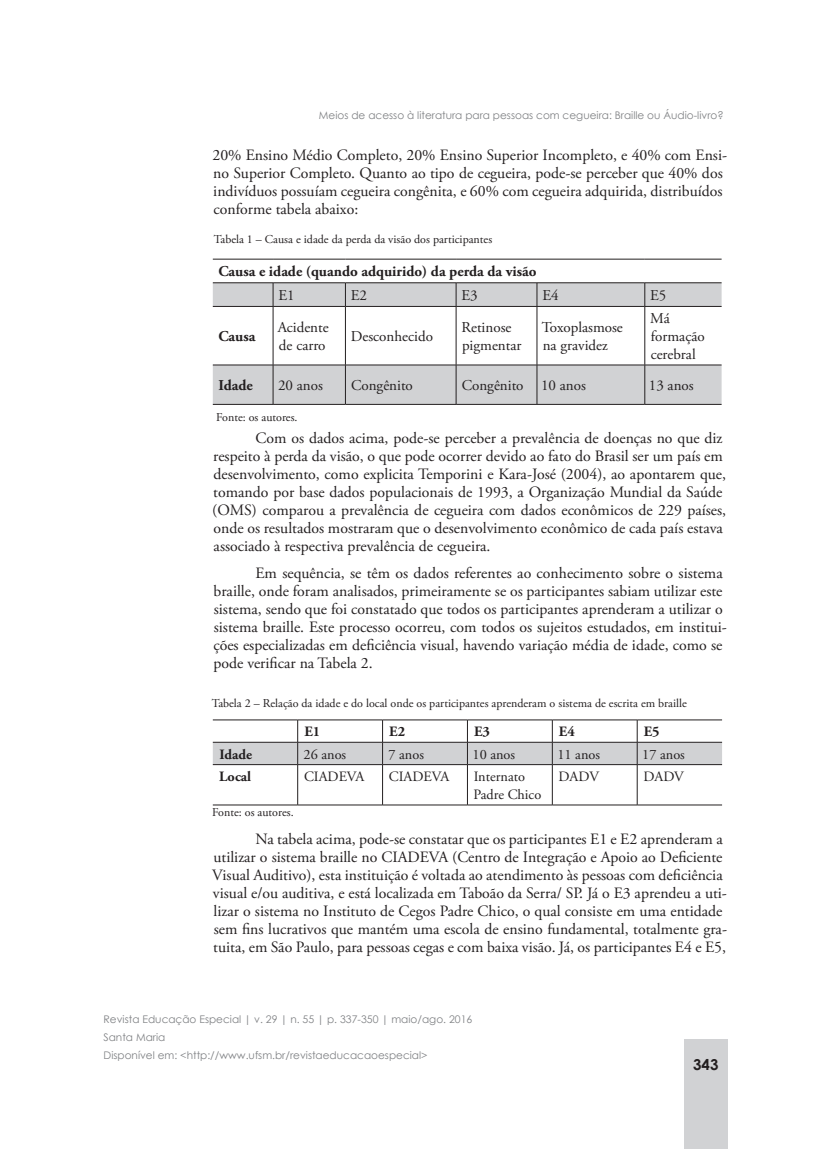
<style>
.page{position:relative;width:830px;height:1149px;background:#fff}
.page>*{position:absolute;margin:0;border:0;box-sizing:border-box;transform-origin:0 0}
.t1{font:15.75px/18px "Adobe Garamond Pro";color:#231f20}
.t2{font:15px/18px "Adobe Garamond Pro";color:#231f20}
.t3{font:700 15px "Adobe Garamond Pro";color:#231f20}
.t4{font:700 15px "Century Gothic";color:#231f20}
.t5{font:14.25px/18px "Adobe Garamond Pro";color:#231f20}
.t6{font:700 14.25px "Adobe Garamond Pro";color:#231f20}
.t7{font:12px "Adobe Garamond Pro";color:#231f20}
.t8{font:10.5px/18px "Century Gothic";color:#808285}
</style>
<div class="page">
<div style="left:683px;top:1039px;width:44px;height:109px;background:#d1d2d4"></div>
<svg style="left:213px;top:283px;width:508px;height:121px;fill:#d1d2d4"></svg>
<hr style="left:213px;top:259px;width:60px;height:1px;background:#231f20">
<hr style="left:273px;top:259px;width:72px;height:1px;background:#231f20">
<hr style="left:345px;top:259px;width:111px;height:1px;background:#231f20">
<hr style="left:456px;top:259px;width:80px;height:1px;background:#231f20">
<hr style="left:536px;top:259px;width:108px;height:1px;background:#231f20">
<hr style="left:644px;top:259px;width:77px;height:1px;background:#231f20">
<hr style="left:213px;top:282px;width:60px;height:1px;background:#231f20">
<hr style="left:273px;top:282px;width:72px;height:1px;background:#231f20">
<svg style="left:273px;top:283px;width:1px;height:23px"></svg>
<hr style="left:345px;top:282px;width:111px;height:1px;background:#231f20">
<svg style="left:345px;top:283px;width:1px;height:23px"></svg>
<hr style="left:456px;top:282px;width:80px;height:1px;background:#231f20">
<svg style="left:455px;top:283px;width:1px;height:23px"></svg>
<hr style="left:536px;top:282px;width:108px;height:1px;background:#231f20">
<svg style="left:536px;top:283px;width:1px;height:23px"></svg>
<hr style="left:644px;top:282px;width:77px;height:1px;background:#231f20">
<svg style="left:644px;top:283px;width:1px;height:23px"></svg>
<hr style="left:213px;top:306px;width:60px;height:1px;background:#231f20">
<hr style="left:273px;top:306px;width:72px;height:1px;background:#231f20">
<hr style="left:273px;top:306px;width:1px;height:58px;background:#231f20">
<hr style="left:345px;top:306px;width:111px;height:1px;background:#231f20">
<hr style="left:345px;top:306px;width:1px;height:58px;background:#231f20">
<hr style="left:456px;top:306px;width:80px;height:1px;background:#231f20">
<hr style="left:455px;top:306px;width:1px;height:58px;background:#231f20">
<hr style="left:536px;top:306px;width:108px;height:1px;background:#231f20">
<hr style="left:536px;top:306px;width:1px;height:58px;background:#231f20">
<hr style="left:644px;top:306px;width:77px;height:1px;background:#231f20">
<hr style="left:644px;top:306px;width:1px;height:58px;background:#231f20">
<hr style="left:213px;top:364px;width:60px;height:1px;background:#231f20">
<hr style="left:273px;top:364px;width:72px;height:1px;background:#231f20">
<hr style="left:273px;top:365px;width:1px;height:39px;background:#231f20">
<hr style="left:345px;top:364px;width:111px;height:1px;background:#231f20">
<hr style="left:345px;top:365px;width:1px;height:39px;background:#231f20">
<hr style="left:456px;top:364px;width:80px;height:1px;background:#231f20">
<hr style="left:455px;top:365px;width:1px;height:39px;background:#231f20">
<hr style="left:536px;top:364px;width:108px;height:1px;background:#231f20">
<hr style="left:536px;top:365px;width:1px;height:39px;background:#231f20">
<hr style="left:644px;top:364px;width:77px;height:1px;background:#231f20">
<hr style="left:644px;top:365px;width:1px;height:39px;background:#231f20">
<hr style="left:213px;top:404px;width:60px;height:1px;background:#231f20">
<hr style="left:273px;top:404px;width:72px;height:1px;background:#231f20">
<hr style="left:345px;top:404px;width:111px;height:1px;background:#231f20">
<hr style="left:456px;top:404px;width:80px;height:1px;background:#231f20">
<hr style="left:536px;top:404px;width:108px;height:1px;background:#231f20">
<hr style="left:644px;top:404px;width:77px;height:1px;background:#231f20">
<hr style="left:213px;top:719px;width:84px;height:1px;background:#231f20">
<hr style="left:297px;top:719px;width:85px;height:1px;background:#231f20">
<hr style="left:382px;top:719px;width:85px;height:1px;background:#231f20">
<hr style="left:467px;top:719px;width:85px;height:1px;background:#231f20">
<hr style="left:552px;top:719px;width:85px;height:1px;background:#231f20">
<hr style="left:637px;top:719px;width:84px;height:1px;background:#231f20">
<svg style="left:213px;top:720px;width:508px;height:44px"></svg>
<hr style="left:213px;top:764px;width:84px;height:1px;background:#231f20">
<hr style="left:297px;top:764px;width:85px;height:1px;background:#231f20">
<hr style="left:297px;top:764px;width:1px;height:40px;background:#231f20">
<hr style="left:382px;top:764px;width:85px;height:1px;background:#231f20">
<hr style="left:382px;top:764px;width:1px;height:40px;background:#231f20">
<hr style="left:467px;top:764px;width:85px;height:1px;background:#231f20">
<hr style="left:467px;top:764px;width:1px;height:40px;background:#231f20">
<hr style="left:552px;top:764px;width:85px;height:1px;background:#231f20">
<hr style="left:552px;top:764px;width:1px;height:40px;background:#231f20">
<hr style="left:637px;top:764px;width:84px;height:1px;background:#231f20">
<hr style="left:636px;top:764px;width:1px;height:40px;background:#231f20">
<hr style="left:213px;top:804px;width:84px;height:1px;background:#231f20">
<hr style="left:297px;top:804px;width:85px;height:1px;background:#231f20">
<hr style="left:382px;top:804px;width:85px;height:1px;background:#231f20">
<hr style="left:467px;top:804px;width:85px;height:1px;background:#231f20">
<hr style="left:552px;top:804px;width:85px;height:1px;background:#231f20">
<hr style="left:637px;top:804px;width:84px;height:1px;background:#231f20">
<p class="t8" style="left:319px;top:105px;width:406px">Meios de acesso à literatura para pessoas com cegueira: Braille ou Áudio-livro?</p>
<p class="t1" style="left:212px;top:147px;width:516px">20% Ensino Médio Completo, 20% Ensino Superior Incompleto, e 40% com Ensi&shy;no Superior Completo. Quanto ao tipo de cegueira, pode-se perceber que 40% dos indivíduos possuíam cegueira congênita, e 60% com cegueira adquirida, distribuídos conforme tabela abaixo:</p>
<p class="t7" style="left:214px;top:232px;width:280px">Tabela 1 – Causa e idade da perda da visão dos participantes</p>
<p class="t3" style="left:218px;top:263px;width:319px">Causa e idade (quando adquirido) da perda da visão</p>
<p class="t2" style="left:278px;top:287px;width:18px">E1</p>
<p class="t2" style="left:350px;top:287px;width:18px">E2</p>
<p class="t2" style="left:461px;top:287px;width:18px">E3</p>
<p class="t2" style="left:542px;top:287px;width:18px">E4</p>
<p class="t2" style="left:650px;top:287px;width:18px">E5</p>
<p class="t3" style="left:218px;top:327px;width:38px">Causa</p>
<p class="t2" style="left:277px;top:319px;width:53px">Acidente de carro</p>
<p class="t2" style="left:351px;top:328px;width:84px">Desconhecido</p>
<p class="t2" style="left:461px;top:319px;width:61px">Retinose pigmentar</p>
<p class="t2" style="left:541px;top:319px;width:83px">Toxoplasmose na gravidez</p>
<p class="t2" style="left:650px;top:310px;width:56px">Má formação cerebral</p>
<p class="t3" style="left:218px;top:376px;width:36px">Idade</p>
<p class="t2" style="left:278px;top:377px;width:46px">20 anos</p>
<p class="t2" style="left:351px;top:377px;width:63px">Congênito</p>
<p class="t2" style="left:461px;top:377px;width:126px">Congênito 10 anos</p>
<p class="t2" style="left:648px;top:377px;width:46px">13 anos</p>
<p class="t1" style="left:212px;top:429px;width:515px;text-indent:43px">Com os dados acima, pode-se perceber a prevalência de doenças no que diz respeito à perda da visão, o que pode ocorrer devido ao fato do Brasil ser um país em desenvolvimento, como explicita Temporini e Kara-José (2004), ao apontarem que, tomando por base dados populacionais de 1993, a Organização Mundial da Saúde (OMS) comparou a prevalência de cegueira com dados econômicos de 229 países, onde os resultados mostraram que o desenvolvimento econômico de cada país estava associado à respectiva prevalência de cegueira.</p>
<p class="t1" style="left:213px;top:564px;width:515px;text-indent:42px">Em sequência, se têm os dados referentes ao conhecimento sobre o sistema braille, onde foram analisados, primeiramente se os participantes sabiam utilizar este sistema, sendo que foi constatado que todos os participantes aprenderam a utilizar o sistema braille. Este processo ocorreu, com todos os sujeitos estudados, em institui&shy;ções especializadas em deficiência visual, havendo variação média de idade, como se pode verificar na Tabela 2.</p>
<p class="t7" style="left:216px;top:410px;width:83px">Fonte: os autores.</p>
<p class="t7" style="left:212px;top:695px;width:476px">Tabela 2 – Relação da idade e do local onde os participantes aprenderam o sistema de escrita em braille</p>
<p class="t6" style="left:304px;top:723px;width:17px">E1</p>
<p class="t6" style="left:389px;top:723px;width:17px">E2</p>
<p class="t6" style="left:474px;top:723px;width:17px">E3</p>
<p class="t6" style="left:558px;top:723px;width:17px">E4</p>
<p class="t6" style="left:643px;top:723px;width:17px">E5</p>
<p class="t6" style="left:219px;top:745px;width:34px">Idade</p>
<p class="t5" style="left:303px;top:745px;width:44px">26 anos</p>
<p class="t5" style="left:388px;top:745px;width:37px">7 anos</p>
<p class="t5" style="left:472px;top:745px;width:44px">10 anos</p>
<p class="t5" style="left:557px;top:745px;width:44px">11 anos</p>
<p class="t5" style="left:642px;top:745px;width:44px">17 anos</p>
<p class="t6" style="left:219px;top:767px;width:33px">Local</p>
<p class="t5" style="left:304px;top:767px;width:62px">CIADEVA</p>
<p class="t5" style="left:388px;top:767px;width:62px">CIADEVA</p>
<p class="t5" style="left:473px;top:767px;width:69px">Internato<br>Padre Chico</p>
<p class="t5" style="left:558px;top:767px;width:42px">DADV</p>
<p class="t5" style="left:643px;top:767px;width:42px">DADV</p>
<p class="t1" style="left:212px;top:830px;width:516px;text-indent:44px">Na tabela acima, pode-se constatar que os participantes E1 e E2 aprenderam a utilizar o sistema braille no CIADEVA (Centro de Integração e Apoio ao Deficiente Visual Auditivo), esta instituição é voltada ao atendimento às pessoas com deficiência visual e/ou auditiva, e está localizada em Taboão da Serra/ SP. Já o E3 aprendeu a uti&shy;lizar o sistema no Instituto de Cegos Padre Chico, o qual consiste em uma entidade sem fins lucrativos que mantém uma escola de ensino fundamental, totalmente gra&shy;tuita, em São Paulo, para pessoas cegas e com baixa visão. Já, os participantes E4 e E5,</p>
<p class="t7" style="left:212px;top:804px;width:83px">Fonte: os autores.</p>
<p class="t8" style="left:103px;top:1009px;width:370px">Revista Educação Especial | v. 29 | n. 55 | p. 337-350 | maio/ago. 2016<br>Santa Maria<br>Disponível em: &lt;http://www.ufsm.br/revistaeducacaoespecial&gt;</p>
<p class="t4" style="left:693px;top:1053px;width:27px">343</p>
</div>
